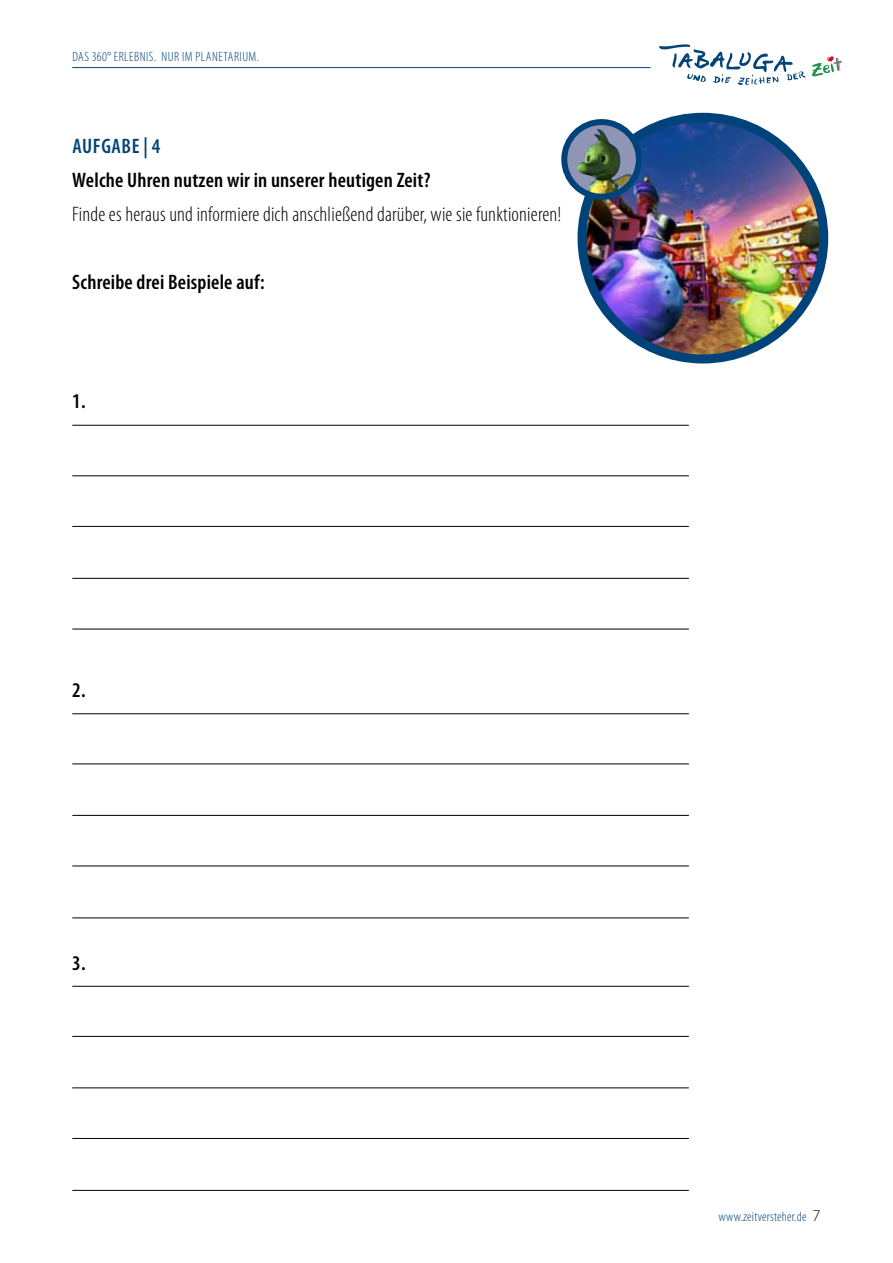
<style>
.page{position:relative;width:893px;height:1263px;background:#fff}
.page>*{position:absolute;margin:0;border:0;box-sizing:border-box;transform-origin:0 0}
.t1{font:600 condensed 21px "Myriad Pro";letter-spacing:.01em;color:#000}
.t2{font:300 condensed 21px "Myriad Pro";letter-spacing:.01em;color:#000}
.t3{font:600 condensed 21px "Myriad Pro";letter-spacing:.03em;color:#00437a}
.t4{font:300 condensed 13.5px "Myriad Pro";letter-spacing:.04em;color:#00437a}
.t5{font:300 condensed 13.5px "Myriad Pro";letter-spacing:.02em;color:#00437a}
.s1{font-stretch:normal;font-size:16.5px;color:#000}
</style>
<div class="page">
<svg style="left:659px;top:44px;width:146px;height:41px"></svg>
<svg style="left:812px;top:56px;width:30px;height:21px"></svg>
<hr style="left:72px;top:67px;width:578px;height:1px;background:#00437a">
<hr style="left:72px;top:425px;width:617px;height:1px;background:#000">
<hr style="left:72px;top:475px;width:617px;height:1px;background:#000">
<hr style="left:72px;top:526px;width:617px;height:1px;background:#000">
<hr style="left:72px;top:578px;width:617px;height:1px;background:#000">
<hr style="left:72px;top:713px;width:617px;height:1px;background:#000">
<hr style="left:72px;top:763px;width:617px;height:1px;background:#000">
<hr style="left:72px;top:815px;width:617px;height:1px;background:#000">
<hr style="left:72px;top:866px;width:617px;height:1px;background:#000">
<hr style="left:72px;top:986px;width:617px;height:1px;background:#000">
<hr style="left:72px;top:1036px;width:617px;height:1px;background:#000">
<hr style="left:72px;top:1087px;width:617px;height:1px;background:#000">
<hr style="left:72px;top:1138px;width:617px;height:1px;background:#000">
<hr style="left:72px;top:1190px;width:617px;height:1px;background:#000">
<hr style="left:72px;top:917px;width:617px;height:1px;background:#000">
<hr style="left:72px;top:629px;width:617px;height:1px;background:#000">
<img style="left:582px;top:119px;width:242px;height:240px">
<div style="left:577px;top:113px;width:251px;height:250px;border:9px solid #00437a;border-radius:50%"></div>
<svg style="left:564px;top:122px;width:75px;height:75px"></svg>
<img style="left:575px;top:129px;width:64px;height:68px">
<div style="left:561px;top:119px;width:81px;height:81px;border:6px solid #00437a;border-radius:50%"></div>
<p class="t4" style="left:72px;top:49px;width:188px">Das 360° Erlebnis. nur im Planetarium.</p>
<p class="t3" style="left:72px;top:133px;width:89px">Aufgabe | 4</p>
<p class="t1" style="left:72px;top:167px;width:360px">Welche Uhren nutzen wir in unserer heutigen Zeit?</p>
<p class="t2" style="left:72px;top:202px;width:491px">Finde es heraus und informiere dich anschließend darüber, wie sie funktionieren!</p>
<p class="t1" style="left:72px;top:269px;width:194px">Schreibe drei Beispiele auf:</p>
<p class="t1" style="left:72px;top:388px;width:15px">1.</p>
<p class="t1" style="left:72px;top:677px;width:15px">2.</p>
<p class="t1" style="left:72px;top:950px;width:15px">3.</p>
<p class="t5" style="left:718px;top:1209px;width:104px">www.zeitversteher.de <span class="s1">7</span></p>
</div>
